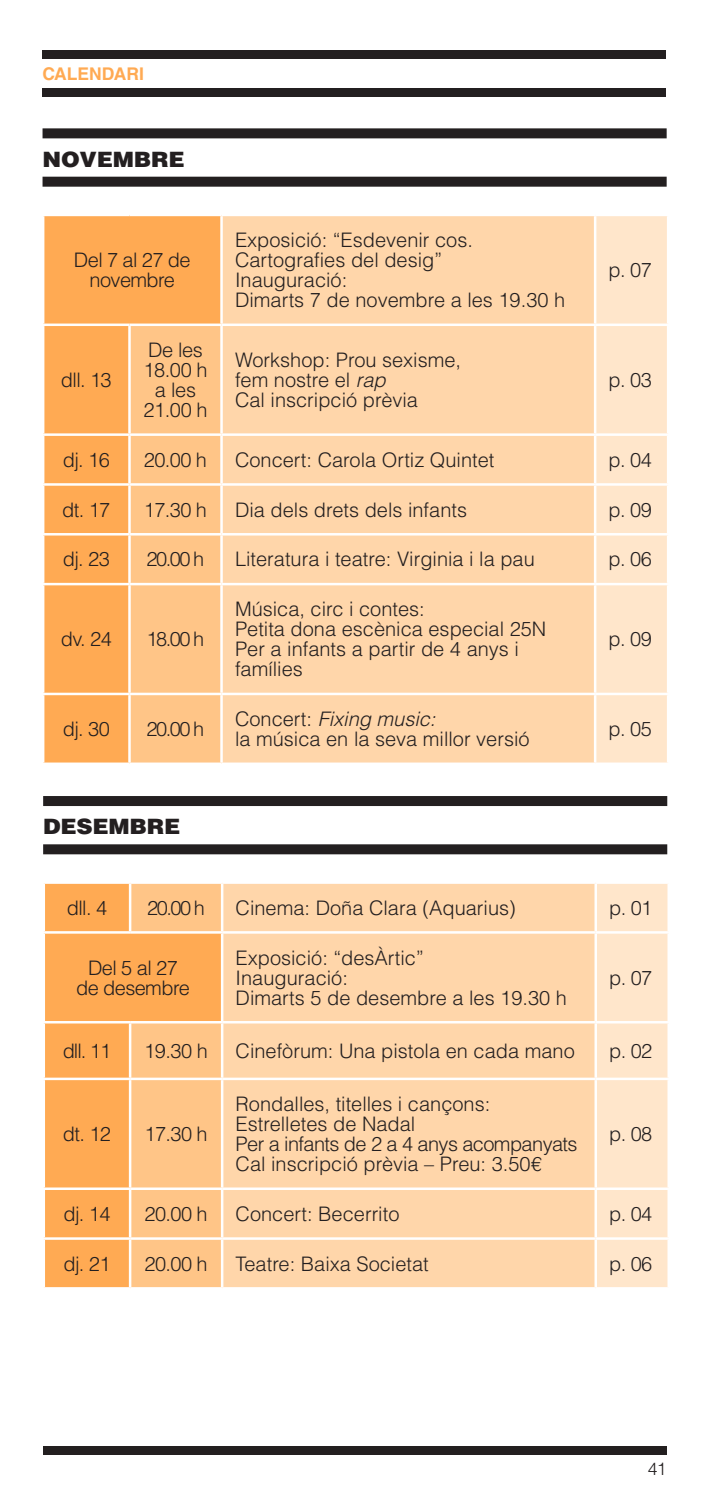
<style>
.page{position:relative;width:709px;height:1489px;background:#fff}
.page>*{position:absolute;margin:0;border:0;box-sizing:border-box;transform-origin:0 0}
.Ciclos_Tallers{font:900 21.25px "Helvetica LT Std";letter-spacing:-.01em;color:#231f20;scale:1.06 1}
.t1{font:300 20px/20px "Helvetica LT Std";color:#231f20}
.t2{font:300 20px/20px "Helvetica LT Std";letter-spacing:-.03em;color:#231f20;text-align:center}
.t3{font:700 17.5px "Helvetica LT Std";color:#ffaa53}
.descripcion{font:300 17.5px "Helvetica LT Std";color:#231f20}
.s1{font-style:italic}
</style>
<div class="page">
<div style="left:45px;top:883px;width:85px;height:403px;background:#ffaa53"></div>
<svg style="left:130px;top:883px;width:91px;height:403px;background:#ffbf7d"></svg>
<div style="left:223px;top:883px;width:371px;height:403px;background:#ffd6aa"></div>
<div style="left:597px;top:884px;width:70px;height:402px;background:#ffe6cb"></div>
<hr style="left:129px;top:883px;width:2px;height:48px;background:#fff">
<hr style="left:130px;top:931px;width:92px;height:2px;background:#fff">
<hr style="left:222px;top:931px;width:373px;height:2px;background:#fff">
<hr style="left:130px;top:1020px;width:92px;height:3px;background:#fff">
<hr style="left:129px;top:1023px;width:2px;height:54px;background:#fff">
<hr style="left:222px;top:1020px;width:373px;height:3px;background:#fff">
<hr style="left:130px;top:1077px;width:92px;height:3px;background:#fff">
<hr style="left:129px;top:1080px;width:2px;height:107px;background:#fff">
<hr style="left:222px;top:1077px;width:373px;height:3px;background:#fff">
<hr style="left:130px;top:1187px;width:92px;height:2px;background:#fff">
<hr style="left:129px;top:1189px;width:2px;height:48px;background:#fff">
<hr style="left:222px;top:1187px;width:373px;height:2px;background:#fff">
<hr style="left:130px;top:1237px;width:92px;height:2px;background:#fff">
<hr style="left:129px;top:1239px;width:2px;height:47px;background:#fff">
<hr style="left:222px;top:1237px;width:373px;height:2px;background:#fff">
<hr style="left:43px;top:931px;width:87px;height:2px;background:#fff">
<hr style="left:43px;top:1020px;width:87px;height:3px;background:#fff">
<hr style="left:43px;top:1077px;width:87px;height:3px;background:#fff">
<hr style="left:43px;top:1187px;width:87px;height:2px;background:#fff">
<hr style="left:43px;top:1237px;width:87px;height:2px;background:#fff">
<hr style="left:595px;top:931px;width:75px;height:2px;background:#fff">
<hr style="left:595px;top:1020px;width:75px;height:3px;background:#fff">
<hr style="left:595px;top:1077px;width:75px;height:3px;background:#fff">
<hr style="left:595px;top:1187px;width:75px;height:2px;background:#fff">
<hr style="left:595px;top:1237px;width:75px;height:2px;background:#fff">
<div style="left:43px;top:796px;width:624px;height:10px;background:#231f20"></div>
<div style="left:43px;top:844px;width:624px;height:10px;background:#231f20"></div>
<div style="left:43px;top:1446px;width:623px;height:8px;background:#231f20"></div>
<div style="left:42px;top:50px;width:624px;height:8px;background:#231f20"></div>
<div style="left:42px;top:88px;width:624px;height:9px;background:#231f20"></div>
<div style="left:44px;top:216px;width:176px;height:546px;background:#ffaa53"></div>
<div style="left:223px;top:216px;width:371px;height:546px;background:#ffd6aa"></div>
<div style="left:596px;top:216px;width:71px;height:546px;background:#ffe6cb"></div>
<div style="left:131px;top:326px;width:89px;height:436px;background:#ffc587"></div>
<hr style="left:129px;top:323px;width:92px;height:3px;background:#fff">
<hr style="left:128px;top:326px;width:3px;height:107px;background:#fff">
<hr style="left:221px;top:323px;width:374px;height:3px;background:#fff">
<hr style="left:129px;top:433px;width:92px;height:3px;background:#fff">
<hr style="left:128px;top:436px;width:3px;height:47px;background:#fff">
<hr style="left:221px;top:433px;width:374px;height:3px;background:#fff">
<hr style="left:129px;top:483px;width:92px;height:2px;background:#fff">
<hr style="left:128px;top:485px;width:3px;height:48px;background:#fff">
<hr style="left:221px;top:483px;width:374px;height:2px;background:#fff">
<hr style="left:129px;top:533px;width:92px;height:2px;background:#fff">
<hr style="left:128px;top:535px;width:3px;height:48px;background:#fff">
<hr style="left:221px;top:533px;width:374px;height:2px;background:#fff">
<hr style="left:129px;top:583px;width:92px;height:2px;background:#fff">
<hr style="left:128px;top:585px;width:3px;height:107px;background:#fff">
<hr style="left:221px;top:583px;width:374px;height:2px;background:#fff">
<hr style="left:129px;top:692px;width:92px;height:3px;background:#fff">
<hr style="left:128px;top:695px;width:3px;height:67px;background:#fff">
<hr style="left:221px;top:692px;width:374px;height:3px;background:#fff">
<hr style="left:42px;top:323px;width:87px;height:3px;background:#fff">
<hr style="left:42px;top:433px;width:87px;height:3px;background:#fff">
<hr style="left:42px;top:483px;width:87px;height:2px;background:#fff">
<hr style="left:42px;top:533px;width:87px;height:2px;background:#fff">
<hr style="left:42px;top:583px;width:87px;height:2px;background:#fff">
<hr style="left:42px;top:692px;width:87px;height:3px;background:#fff">
<hr style="left:595px;top:323px;width:74px;height:3px;background:#fff">
<hr style="left:595px;top:433px;width:74px;height:3px;background:#fff">
<hr style="left:595px;top:483px;width:74px;height:2px;background:#fff">
<hr style="left:595px;top:533px;width:74px;height:2px;background:#fff">
<hr style="left:595px;top:583px;width:74px;height:2px;background:#fff">
<hr style="left:595px;top:692px;width:74px;height:3px;background:#fff">
<div style="left:43px;top:128px;width:623px;height:10px;background:#231f20"></div>
<div style="left:43px;top:177px;width:623px;height:10px;background:#231f20"></div>
<p class="t3" style="left:42px;top:63px;width:103px">CALENDARI</p>
<p class="Ciclos_Tallers" style="left:43px;top:145px;width:136px">NOVEMBRE</p>
<p class="t2" style="left:74px;top:250px;width:118px">Del 7 al 27 de novembre</p>
<p class="t1" style="left:61px;top:369px;width:52px">dll. 13</p>
<p class="t1" style="left:143px;top:339px;width:66px">De les<br>18.00 h</p>
<p class="t1" style="left:155px;top:379px;width:43px">a les</p>
<p class="t1" style="left:143px;top:399px;width:66px">21.00 h</p>
<p class="t1" style="left:235px;top:230px;width:239px">Exposició: “Esdevenir cos.<br>Cartografies del desig”</p>
<p class="t1" style="left:235px;top:270px;width:332px">Inauguració:<br>Dimarts 7 de novembre a les 19.30 h</p>
<p class="t1" style="left:235px;top:349px;width:227px">Workshop: Prou sexisme, fem nostre el <span class="s1">rap</span></p>
<p class="t1" style="left:235px;top:389px;width:184px">Cal inscripció prèvia</p>
<p class="t1" style="left:608px;top:260px;width:45px">p. 07</p>
<p class="t1" style="left:608px;top:369px;width:45px">p. 03</p>
<p class="t1" style="left:63px;top:449px;width:49px">dj. 16</p>
<p class="t1" style="left:144px;top:449px;width:65px">20.00 h</p>
<p class="t1" style="left:235px;top:449px;width:261px">Concert: Carola Ortiz Quintet</p>
<p class="t1" style="left:608px;top:449px;width:45px">p. 04</p>
<p class="t1" style="left:62px;top:499px;width:50px">dt. 17</p>
<p class="t1" style="left:144px;top:499px;width:65px">17.30 h</p>
<p class="t1" style="left:235px;top:499px;width:233px">Dia dels drets dels infants</p>
<p class="t1" style="left:608px;top:499px;width:45px">p. 09</p>
<p class="t1" style="left:63px;top:549px;width:49px">dj. 23</p>
<p class="t1" style="left:147px;top:549px;width:59px">20.00 h</p>
<p class="t1" style="left:235px;top:549px;width:301px">Literatura i teatre: Virginia i la pau</p>
<p class="t1" style="left:608px;top:549px;width:45px">p. 06</p>
<p class="t1" style="left:61px;top:629px;width:53px">dv. 24</p>
<p class="t1" style="left:147px;top:629px;width:59px">18.00 h</p>
<p class="t1" style="left:235px;top:599px;width:313px">Música, circ i contes:<br>Petita dona escènica especial 25N</p>
<p class="t1" style="left:235px;top:639px;width:285px">Per a infants a partir de 4 anys i famílies</p>
<p class="t1" style="left:608px;top:629px;width:45px">p. 09</p>
<p class="t1" style="left:63px;top:718px;width:49px">dj. 30</p>
<p class="t1" style="left:147px;top:718px;width:59px">20.00 h</p>
<p class="t1" style="left:235px;top:708px;width:296px">Concert: <span class="s1">Fixing music:<br></span>la música en la seva millor versió</p>
<p class="t1" style="left:608px;top:718px;width:45px">p. 05</p>
<p class="Ciclos_Tallers" style="left:43px;top:812px;width:131px">DESEMBRE</p>
<p class="t1" style="left:67px;top:897px;width:42px">dll. 4</p>
<p class="t1" style="left:147px;top:897px;width:59px">20.00 h</p>
<p class="t1" style="left:236px;top:897px;width:282px">Cinema: Doña Clara (Aquarius)</p>
<p class="t1" style="left:609px;top:897px;width:45px">p. 01</p>
<p class="t1" style="left:88px;top:957px;width:91px">Del 5 al 27</p>
<p class="t2" style="left:76px;top:977px;width:115px">de desembre</p>
<p class="t1" style="left:236px;top:947px;width:333px">Exposició: “desÀrtic”<br>Inauguració:<br>Dimarts 5 de desembre a les 19.30 h</p>
<p class="t1" style="left:609px;top:967px;width:45px">p. 07</p>
<p class="t1" style="left:63px;top:1040px;width:50px">dll. 11</p>
<p class="t1" style="left:144px;top:1040px;width:65px">19.30 h</p>
<p class="t1" style="left:236px;top:1040px;width:341px">Cinefòrum: Una pistola en cada mano</p>
<p class="t1" style="left:609px;top:1040px;width:45px">p. 02</p>
<p class="t1" style="left:63px;top:1123px;width:50px">dt. 12</p>
<p class="t1" style="left:144px;top:1123px;width:65px">17.30 h</p>
<p class="t1" style="left:236px;top:1093px;width:256px">Rondalles, titelles i cançons:<br>Estrelletes de Nadal</p>
<p class="t2" style="left:236px;top:1133px;width:343px">Per a infants de 2 a 4 anys acompanyats</p>
<p class="t1" style="left:236px;top:1153px;width:308px">Cal inscripció prèvia – Preu: 3.50€</p>
<p class="t1" style="left:609px;top:1123px;width:45px">p. 08</p>
<p class="t1" style="left:63px;top:1203px;width:49px">dj. 14</p>
<p class="t1" style="left:144px;top:1203px;width:65px">20.00 h</p>
<p class="t1" style="left:236px;top:1203px;width:165px">Concert: Becerrito</p>
<p class="t1" style="left:609px;top:1203px;width:45px">p. 04</p>
<p class="t1" style="left:63px;top:1253px;width:49px">dj. 21</p>
<p class="t1" style="left:144px;top:1253px;width:65px">20.00 h</p>
<p class="t1" style="left:236px;top:1253px;width:195px">Teatre: Baixa Societat</p>
<p class="t1" style="left:609px;top:1253px;width:45px">p. 06</p>
<p class="descripcion" style="left:647px;top:1457px;width:20px">41</p>
</div>
